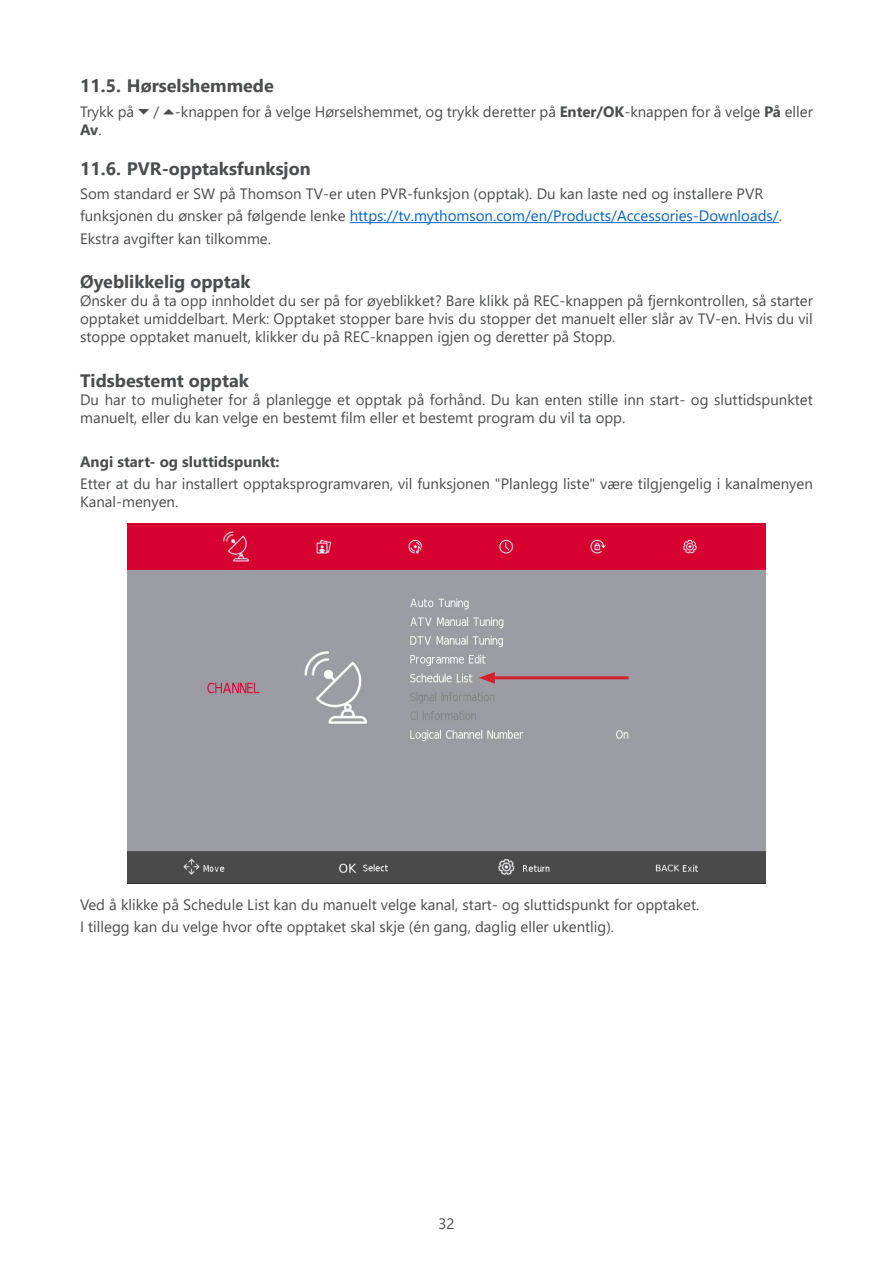
<style>
.page{position:relative;width:893px;height:1263px;background:#fff}
.page>*{position:absolute;margin:0;border:0;box-sizing:border-box;transform-origin:0 0}
.t1{font:700 18px "Segoe UI";color:#4b4c4d}
.t2{font:15px/18px "Segoe UI";color:#4b4c4d}
.t3{font:700 15px "Segoe UI";color:#4b4c4d}
.s1{font-family:"Guifxv 2 Transports"}
.s2{font-weight:700}
.s3{color:#0563c1}
</style>
<div class="page">
<hr style="left:350px;top:222px;width:429px;height:1px;background:#0563c1">
<img style="left:128px;top:523px;width:637px;height:360px">
<hr style="left:489px;top:676px;width:139px;height:3px;background:#d1232a">
<svg style="left:479px;top:672px;width:16px;height:12px"></svg>
<p class="t1" style="left:80px;top:69px;width:195px">11.5. Hørselshemmede</p>
<p class="t2" style="left:80px;top:101px;width:734px">Trykk på <span class="s1">s</span> / <span class="s1">w</span>-knappen for å velge Hørselshemmet, og trykk deretter på <span class="s2">Enter/OK</span>-knappen for å velge <span class="s2">På</span> eller<br><span class="s2">Av</span>.</p>
<p class="t1" style="left:80px;top:151px;width:232px">11.6. PVR-opptaksfunksjon</p>
<p class="t2" style="left:80px;top:181px;width:703px;line-height:22.2px">Som standard er SW på Thomson TV-er uten PVR-funksjon (opptak). Du kan laste ned og installere PVR funksjonen du ønsker på følgende lenke <span class="s3">https://tv.mythomson.com/en/Products/Accessories-Downloads/</span>.<br>Ekstra avgifter kan tilkomme.</p>
<p class="t1" style="left:80px;top:265px;width:172px">Øyeblikkelig opptak</p>
<p class="t2" style="left:80px;top:290px;width:734px;text-align:justify">Ønsker du å ta opp innholdet du ser på for øyeblikket? Bare klikk på REC-knappen på fjernkontrollen, så starter opptaket umiddelbart. Merk: Opptaket stopper bare hvis du stopper det manuelt eller slår av TV-en. Hvis du vil stoppe opptaket manuelt, klikker du på REC-knappen igjen og deretter på Stopp.</p>
<p class="t1" style="left:80px;top:363px;width:170px">Tidsbestemt opptak</p>
<p class="t2" style="left:80px;top:389px;width:734px">Du har to muligheter for å planlegge et opptak på forhånd. Du kan enten stille inn start- og sluttidspunktet manuelt, eller du kan velge en bestemt film eller et bestemt program du vil ta opp.</p>
<p class="t3" style="left:80px;top:448px;width:201px">Angi start- og sluttidspunkt:</p>
<p class="t2" style="left:80px;top:474px;width:734px">Etter at du har installert opptaksprogramvaren, vil funksjonen "Planlegg liste" være tilgjengelig i kanalmenyen<br>Kanal-menyen.</p>
<p class="t2" style="left:80px;top:892px;width:621px;line-height:22.2px">Ved å klikke på Schedule List kan du manuelt velge kanal, start- og sluttidspunkt for opptaket.<br>I tillegg kan du velge hvor ofte opptaket skal skje (én gang, daglig eller ukentlig).</p>
<p class="t2" style="left:438px;top:1213px;width:18px">32</p>
</div>
